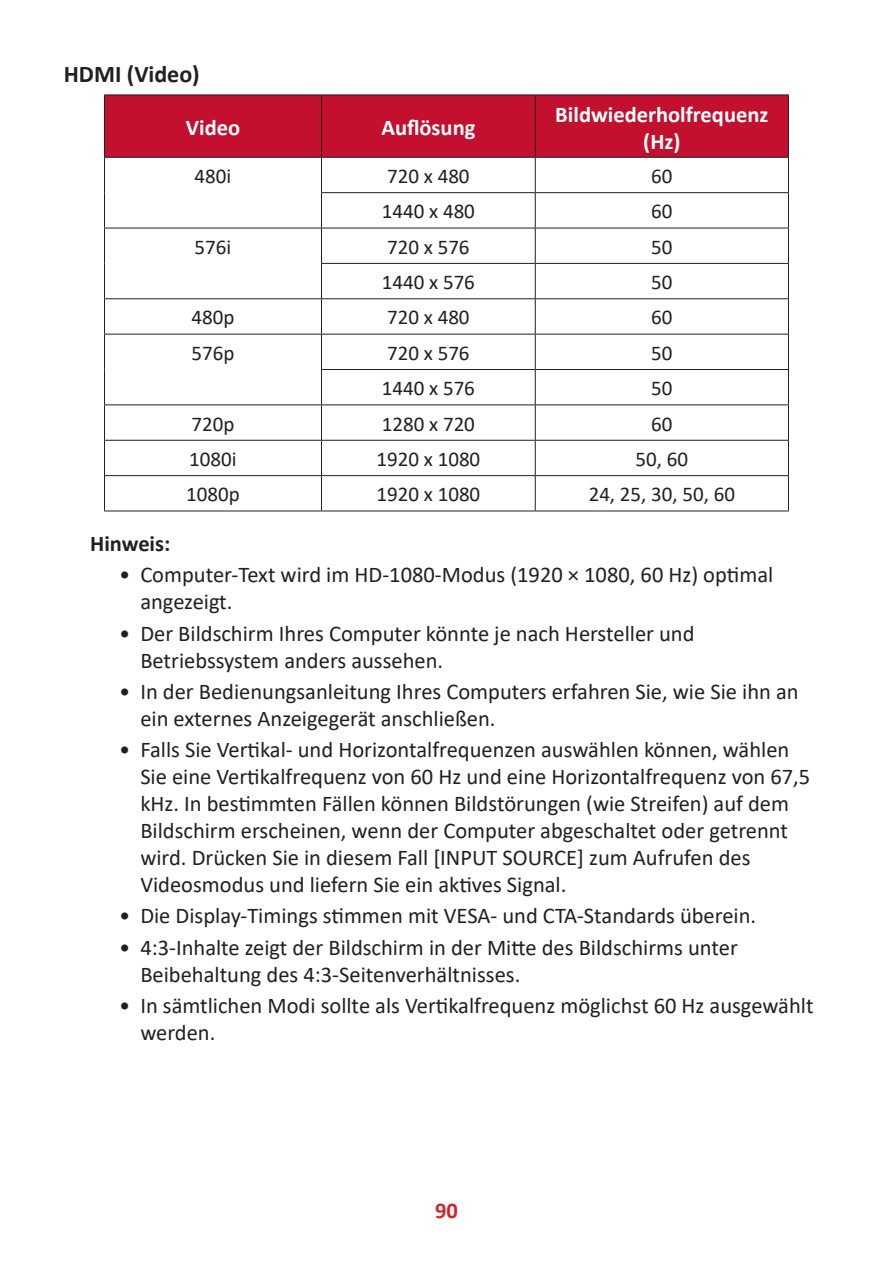
<style>
.page{position:relative;width:893px;height:1263px;background:#fff}
.page>*{position:absolute;margin:0;border:0;box-sizing:border-box;transform-origin:0 0}
.t1{font:700 24px "Calibri";color:#231f20}
.t2{font:22.5px/27px "Calibri";color:#231f20}
.t3{font:700 22.5px/27px "Calibri";color:#fff;text-align:center}
.t4{font:700 22.5px "Calibri";color:#231f20}
.t5{font:700 22.5px "Calibri";color:#d1232a}
.t6{font:21px "Calibri";color:#231f20}
</style>
<div class="page">
<div style="left:105px;top:96px;width:683px;height:61px;background:#c3102f"></div>
<hr style="left:104px;top:95px;width:217px;height:1px;background:#231f20">
<hr style="left:104px;top:95px;width:1px;height:62px;background:#231f20">
<hr style="left:321px;top:95px;width:214px;height:1px;background:#231f20">
<hr style="left:321px;top:95px;width:1px;height:62px;background:#231f20">
<hr style="left:535px;top:95px;width:254px;height:1px;background:#231f20">
<hr style="left:535px;top:95px;width:1px;height:62px;background:#231f20">
<hr style="left:788px;top:95px;width:1px;height:62px;background:#231f20">
<hr style="left:104px;top:157px;width:217px;height:1px;background:#231f20">
<hr style="left:321px;top:157px;width:214px;height:1px;background:#231f20">
<hr style="left:535px;top:157px;width:254px;height:1px;background:#231f20">
<hr style="left:104px;top:158px;width:1px;height:35px;background:#231f20">
<hr style="left:104px;top:193px;width:1px;height:35px;background:#231f20">
<hr style="left:321px;top:158px;width:1px;height:34px;background:#231f20">
<hr style="left:535px;top:158px;width:1px;height:34px;background:#231f20">
<hr style="left:788px;top:158px;width:1px;height:34px;background:#231f20">
<hr style="left:321px;top:192px;width:214px;height:1px;background:#231f20">
<hr style="left:321px;top:193px;width:1px;height:35px;background:#231f20">
<hr style="left:535px;top:192px;width:254px;height:1px;background:#231f20">
<hr style="left:535px;top:193px;width:1px;height:35px;background:#231f20">
<hr style="left:788px;top:193px;width:1px;height:35px;background:#231f20">
<hr style="left:104px;top:228px;width:217px;height:1px;background:#231f20">
<hr style="left:104px;top:228px;width:1px;height:35px;background:#231f20">
<hr style="left:104px;top:263px;width:1px;height:35px;background:#231f20">
<hr style="left:321px;top:228px;width:214px;height:1px;background:#231f20">
<hr style="left:321px;top:228px;width:1px;height:35px;background:#231f20">
<hr style="left:535px;top:228px;width:254px;height:1px;background:#231f20">
<hr style="left:535px;top:228px;width:1px;height:35px;background:#231f20">
<hr style="left:788px;top:228px;width:1px;height:35px;background:#231f20">
<hr style="left:321px;top:263px;width:214px;height:1px;background:#231f20">
<hr style="left:321px;top:264px;width:1px;height:34px;background:#231f20">
<hr style="left:535px;top:263px;width:254px;height:1px;background:#231f20">
<hr style="left:535px;top:264px;width:1px;height:34px;background:#231f20">
<hr style="left:788px;top:264px;width:1px;height:34px;background:#231f20">
<hr style="left:104px;top:298px;width:217px;height:1px;background:#231f20">
<hr style="left:104px;top:299px;width:1px;height:35px;background:#231f20">
<hr style="left:321px;top:298px;width:214px;height:1px;background:#231f20">
<hr style="left:321px;top:299px;width:1px;height:35px;background:#231f20">
<hr style="left:535px;top:298px;width:254px;height:1px;background:#231f20">
<hr style="left:535px;top:299px;width:1px;height:35px;background:#231f20">
<hr style="left:788px;top:299px;width:1px;height:35px;background:#231f20">
<hr style="left:104px;top:334px;width:217px;height:1px;background:#231f20">
<hr style="left:104px;top:334px;width:1px;height:35px;background:#231f20">
<hr style="left:104px;top:369px;width:1px;height:35px;background:#231f20">
<hr style="left:321px;top:334px;width:214px;height:1px;background:#231f20">
<hr style="left:321px;top:334px;width:1px;height:35px;background:#231f20">
<hr style="left:535px;top:334px;width:254px;height:1px;background:#231f20">
<hr style="left:535px;top:334px;width:1px;height:35px;background:#231f20">
<hr style="left:788px;top:334px;width:1px;height:35px;background:#231f20">
<hr style="left:321px;top:369px;width:214px;height:1px;background:#231f20">
<hr style="left:321px;top:370px;width:1px;height:34px;background:#231f20">
<hr style="left:535px;top:369px;width:254px;height:1px;background:#231f20">
<hr style="left:535px;top:370px;width:1px;height:34px;background:#231f20">
<hr style="left:788px;top:370px;width:1px;height:34px;background:#231f20">
<hr style="left:104px;top:404px;width:217px;height:1px;background:#231f20">
<hr style="left:104px;top:405px;width:1px;height:35px;background:#231f20">
<hr style="left:321px;top:404px;width:214px;height:1px;background:#231f20">
<hr style="left:321px;top:405px;width:1px;height:35px;background:#231f20">
<hr style="left:535px;top:404px;width:254px;height:1px;background:#231f20">
<hr style="left:535px;top:405px;width:1px;height:35px;background:#231f20">
<hr style="left:788px;top:405px;width:1px;height:35px;background:#231f20">
<hr style="left:104px;top:440px;width:217px;height:1px;background:#231f20">
<hr style="left:104px;top:441px;width:1px;height:34px;background:#231f20">
<hr style="left:321px;top:440px;width:214px;height:1px;background:#231f20">
<hr style="left:321px;top:441px;width:1px;height:34px;background:#231f20">
<hr style="left:535px;top:440px;width:254px;height:1px;background:#231f20">
<hr style="left:535px;top:441px;width:1px;height:34px;background:#231f20">
<hr style="left:788px;top:441px;width:1px;height:34px;background:#231f20">
<hr style="left:104px;top:475px;width:217px;height:1px;background:#231f20">
<hr style="left:104px;top:476px;width:1px;height:35px;background:#231f20">
<hr style="left:321px;top:475px;width:214px;height:1px;background:#231f20">
<hr style="left:321px;top:476px;width:1px;height:35px;background:#231f20">
<hr style="left:535px;top:475px;width:254px;height:1px;background:#231f20">
<hr style="left:535px;top:476px;width:1px;height:35px;background:#231f20">
<hr style="left:788px;top:476px;width:1px;height:35px;background:#231f20">
<hr style="left:104px;top:511px;width:217px;height:1px;background:#231f20">
<hr style="left:321px;top:511px;width:214px;height:1px;background:#231f20">
<hr style="left:535px;top:511px;width:254px;height:1px;background:#231f20">
<p class="t1" style="left:64px;top:57px;width:138px">HDMI (Video)</p>
<p class="t3" style="left:186px;top:114px;width:56px">Video</p>
<p class="t3" style="left:381px;top:114px;width:96px">Auflösung</p>
<p class="t3" style="left:555px;top:101px;width:215px">Bildwiederholfrequenz (Hz)</p>
<p class="t6" style="left:195px;top:161px;width:38px">480i</p>
<p class="t6" style="left:387px;top:161px;width:84px">720 x 480</p>
<p class="t6" style="left:651px;top:161px;width:23px">60</p>
<p class="t6" style="left:382px;top:197px;width:95px">1440 x 480</p>
<p class="t6" style="left:651px;top:197px;width:23px">60</p>
<p class="t6" style="left:195px;top:232px;width:38px">576i</p>
<p class="t6" style="left:387px;top:232px;width:84px">720 x 576</p>
<p class="t6" style="left:651px;top:232px;width:23px">50</p>
<p class="t6" style="left:382px;top:267px;width:95px">1440 x 576</p>
<p class="t6" style="left:651px;top:267px;width:23px">50</p>
<p class="t6" style="left:192px;top:303px;width:44px">480p</p>
<p class="t6" style="left:387px;top:303px;width:84px">720 x 480</p>
<p class="t6" style="left:651px;top:303px;width:23px">60</p>
<p class="t6" style="left:192px;top:338px;width:44px">576p</p>
<p class="t6" style="left:387px;top:338px;width:84px">720 x 576</p>
<p class="t6" style="left:651px;top:338px;width:23px">50</p>
<p class="t6" style="left:382px;top:374px;width:95px">1440 x 576</p>
<p class="t6" style="left:651px;top:374px;width:23px">50</p>
<p class="t6" style="left:192px;top:409px;width:44px">720p</p>
<p class="t6" style="left:382px;top:409px;width:95px">1280 x 720</p>
<p class="t6" style="left:651px;top:409px;width:23px">60</p>
<p class="t6" style="left:189px;top:444px;width:49px">1080i</p>
<p class="t6" style="left:376px;top:444px;width:105px">1920 x 1080</p>
<p class="t6" style="left:636px;top:444px;width:54px">50, 60</p>
<p class="t6" style="left:186px;top:480px;width:55px">1080p</p>
<p class="t6" style="left:376px;top:480px;width:105px">1920 x 1080</p>
<p class="t6" style="left:589px;top:480px;width:148px">24, 25, 30, 50, 60</p>
<p class="t4" style="left:90px;top:528px;width:82px">Hinweis:</p>
<p class="t2" style="left:140px;top:561px;width:634px;text-indent:-21px">• Computer-Text wird im HD-1080-Modus (1920 × 1080, 60 Hz) optimal angezeigt.</p>
<p class="t2" style="left:140px;top:619px;width:556px;text-indent:-21px">• Der Bildschirm Ihres Computer könnte je nach Hersteller und<br>Betriebssystem anders aussehen.</p>
<p class="t2" style="left:140px;top:677px;width:660px;text-indent:-21px">• In der Bedienungsanleitung Ihres Computers erfahren Sie, wie Sie ihn an ein externes Anzeigegerät anschließen.</p>
<p class="t2" style="left:140px;top:736px;width:671px;text-indent:-21px">• Falls Sie Vertikal- und Horizontalfrequenzen auswählen können, wählen Sie eine Vertikalfrequenz von 60 Hz und eine Horizontalfrequenz von 67,5 kHz. In bestimmten Fällen können Bildstörungen (wie Streifen) auf dem Bildschirm erscheinen, wenn der Computer abgeschaltet oder getrennt wird. Drücken Sie in diesem Fall [INPUT SOURCE] zum Aufrufen des Videosmodus und liefern Sie ein aktives Signal.</p>
<p class="t2" style="left:119px;top:902px;width:639px">• Die Display-Timings stimmen mit VESA- und CTA-Standards überein.</p>
<p class="t2" style="left:140px;top:933px;width:599px;text-indent:-21px">• 4:3-Inhalte zeigt der Bildschirm in der Mitte des Bildschirms unter<br>Beibehaltung des 4:3-Seitenverhältnisses.</p>
<p class="t2" style="left:140px;top:991px;width:675px;text-indent:-21px">• In sämtlichen Modi sollte als Vertikalfrequenz möglichst 60 Hz ausgewählt werden.</p>
<p class="t5" style="left:435px;top:1194px;width:24px">90</p>
</div>
